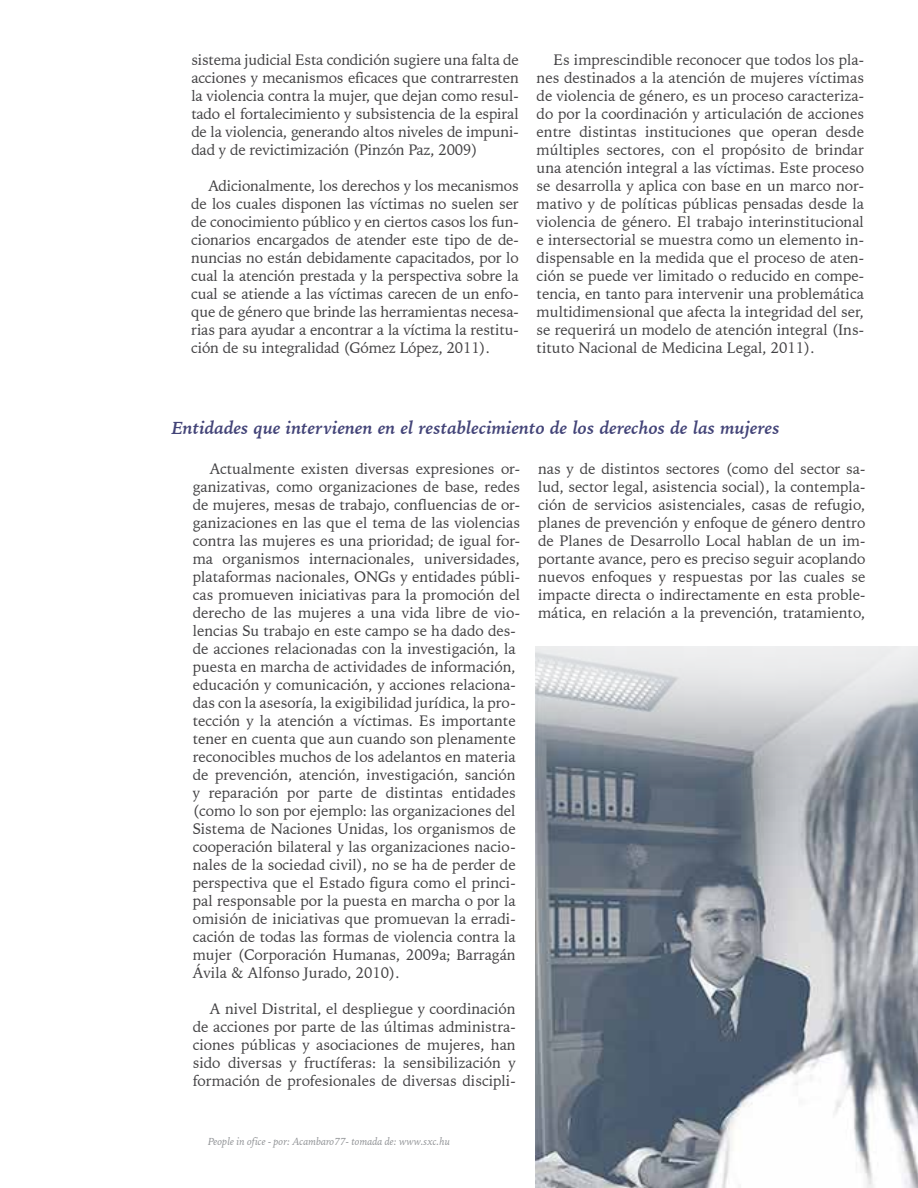
<style>
.page{position:relative;width:918px;height:1188px;background:#fff}
.page>*{position:absolute;margin:0;border:0;box-sizing:border-box;transform-origin:0 0}
.t1{font:italic 700 18px "Iowan Old Style BT";color:#434478}
.t2{font:15px/18px "Iowan Old Style BT";color:#414042;text-align:justify}
.t3{font:italic 10.5px "Iowan Old Style BT";color:#939598}
</style>
<div class="page">
<img style="left:535px;top:646px;width:383px;height:542px">
<p class="t2" style="left:191px;top:51px;width:329px">sistema judicial Esta condición sugiere una falta de acciones y mecanismos eficaces que contrarresten la violencia contra la mujer, que dejan como resul&shy;tado el fortalecimiento y subsistencia de la espiral de la violencia, generando altos niveles de impuni&shy;dad y de revictimización (Pinzón Paz, 2009)</p>
<p class="t2" style="left:191px;top:177px;width:329px;text-indent:17px">Adicionalmente, los derechos y los mecanismos de los cuales disponen las víctimas no suelen ser de conocimiento público y en ciertos casos los fun&shy;cionarios encargados de atender este tipo de de&shy;nuncias no están debidamente capacitados, por lo cual la atención prestada y la perspectiva sobre la cual se atiende a las víctimas carecen de un enfo&shy;que de género que brinde las herramientas necesa&shy;rias para ayudar a encontrar a la víctima la restitu&shy;ción de su integralidad (Gómez López, 2011).</p>
<p class="t2" style="left:537px;top:51px;width:329px;text-indent:17px">Es imprescindible reconocer que todos los pla&shy;nes destinados a la atención de mujeres víctimas de violencia de género, es un proceso caracteriza&shy;do por la coordinación y articulación de acciones entre distintas instituciones que operan desde múltiples sectores, con el propósito de brindar una atención integral a las víctimas. Este proceso se desarrolla y aplica con base en un marco nor&shy;mativo y de políticas públicas pensadas desde la violencia de género. El trabajo interinstitucional e intersectorial se muestra como un elemento in&shy;dispensable en la medida que el proceso de aten&shy;ción se puede ver limitado o reducido en compe&shy;tencia, en tanto para intervenir una problemática multidimensional que afecta la integridad del ser, se requerirá un modelo de atención integral (Ins&shy;tituto Nacional de Medicina Legal, 2011).</p>
<p class="t1" style="left:172px;top:416px;width:609px">Entidades que intervienen en el restablecimiento de los derechos de las mujeres</p>
<p class="t2" style="left:193px;top:459px;width:329px;text-align:left;text-indent:17px">Actualmente existen diversas expresiones or&shy;ganizativas, como organizaciones de base, redes de mujeres, mesas de trabajo, confluencias de or&shy;ganizaciones en las que el tema de las violencias contra las mujeres es una prioridad; de igual for&shy;ma organismos internacionales, universidades, plataformas nacionales, ONGs y entidades públi&shy;cas promueven iniciativas para la promoción del derecho de las mujeres a una vida libre de vio&shy;lencias Su trabajo en este campo se ha dado des&shy;de acciones relacionadas con la investigación, la puesta en marcha de actividades de información, educación y comunicación, y acciones relaciona&shy;das con la asesoría, la exigibilidad jurídica, la pro&shy;tección y la atención a víctimas. Es importante tener en cuenta que aun cuando son plenamente reconocibles muchos de los adelantos en materia de prevención, atención, investigación, sanción y reparación por parte de distintas entidades (como lo son por ejemplo: las organizaciones del Sistema de Naciones Unidas, los organismos de cooperación bilateral y las organizaciones nacio&shy;nales de la sociedad civil), no se ha de perder de perspectiva que el Estado figura como el princi&shy;pal responsable por la puesta en marcha o por la omisión de iniciativas que promuevan la erradi&shy;cación de todas las formas de violencia contra la mujer (Corporación Humanas, 2009a; Barragán Ávila &amp; Alfonso Jurado, 2010).</p>
<p class="t2" style="left:193px;top:999px;width:324px;text-indent:17px">A nivel Distrital, el despliegue y coordinación de acciones por parte de las últimas administra&shy;ciones públicas y asociaciones de mujeres, han sido diversas y fructíferas: la sensibilización y formación de profesionales de diversas discipli-</p>
<p class="t2" style="left:538px;top:459px;width:329px">nas y de distintos sectores (como del sector sa&shy;lud, sector legal, asistencia social), la contempla&shy;ción de servicios asistenciales, casas de refugio, planes de prevención y enfoque de género dentro de Planes de Desarrollo Local hablan de un im&shy;portante avance, pero es preciso seguir acoplando nuevos enfoques y respuestas por las cuales se impacte directa o indirectamente en esta proble&shy;mática, en relación a la prevención, tratamiento,</p>
<p class="t3" style="left:208px;top:1135px;width:243px">People in ofice - por: Acambaro77- tomada de: www.sxc.hu</p>
</div>
